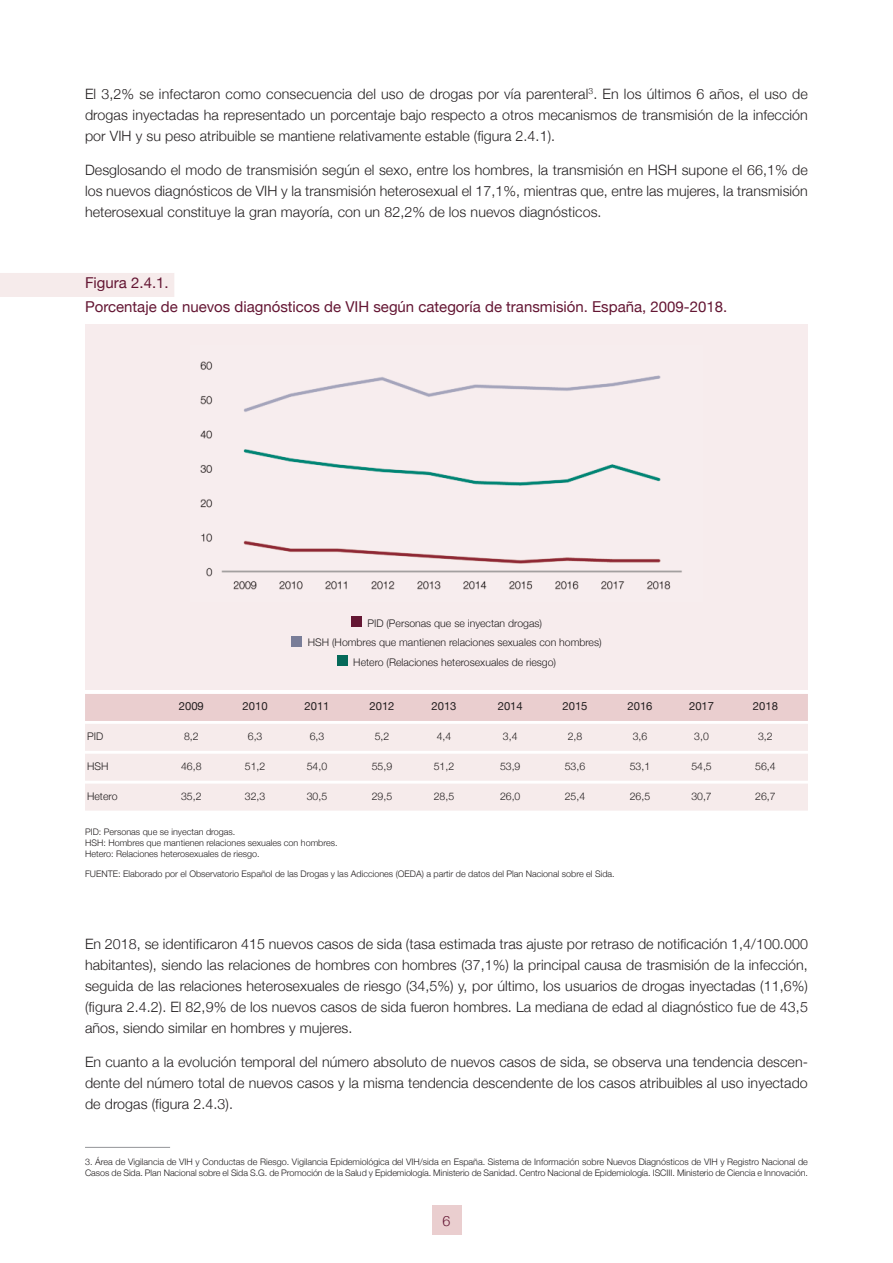
<style>
.page{position:relative;width:893px;height:1263px;background:#fff}
.page>*{position:absolute;margin:0;border:0;box-sizing:border-box;transform-origin:0 0}
.t1{font:15px/23.7px "Helvetica Neue";color:#641633}
.t2{font:300 14.25px/21px "Helvetica Neue";letter-spacing:.005em;color:#231f20;text-align:justify}
.t3{font:300 14.25px "Helvetica Neue";color:#641633}
.t4{font:11.25px "Helvetica Neue";color:#231f20}
.t5{font:300 10.5px/19.6px "Helvetica Neue";color:#231f20;text-align:center}
.t6{font:300 9px/11.2px "Helvetica Neue";color:#231f20}
</style>
<div class="page">
<div style="left:85px;top:324px;width:723px;height:366px;background:#f7eced"></div>
<hr style="left:85px;top:1147px;width:85px;height:1px;background:#939598">
<div style="left:85px;top:784px;width:723px;height:27px;background:#f6ebeb"></div>
<div style="left:85px;top:754px;width:723px;height:27px;background:#f6ebeb"></div>
<div style="left:85px;top:724px;width:723px;height:27px;background:#f6ebeb"></div>
<div style="left:85px;top:694px;width:723px;height:27px;background:#eacecf"></div>
<div style="left:337px;top:655px;width:10px;height:11px;background:#056959"></div>
<div style="left:291px;top:636px;width:11px;height:10px;background:#797d98"></div>
<div style="left:351px;top:616px;width:11px;height:11px;background:#641633"></div>
<div style="left:0;top:273px;width:174px;height:24px;background:#f6ebeb"></div>
<div style="left:432px;top:1205px;width:29px;height:30px;background:#eacecf"></div>
<img style="left:200px;top:361px;width:482px;height:229px">
<p class="t2" style="left:85px;top:83px;width:724px">El 3,2% se infectaron como consecuencia del uso de drogas por vía parenteral<sup>3</sup>. En los últimos 6 años, el uso de drogas inyectadas ha representado un porcentaje bajo respecto a otros mecanismos de transmisión de la infección por VIH y su peso atribuible se mantiene relativamente estable (figura 2.4.1).</p>
<p class="t2" style="left:85px;top:159px;width:724px">Desglosando el modo de transmisión según el sexo, entre los hombres, la transmisión en HSH supone el 66,1% de los nuevos diagnósticos de VIH y la transmisión heterosexual el 17,1%, mientras que, entre las mujeres, la transmisión heterosexual constituye la gran mayoría, con un 82,2% de los nuevos diagnósticos.</p>
<p class="t1" style="left:85px;top:271px;width:644px">Figura 2.4.1.<br>Porcentaje de nuevos diagnósticos de VIH según categoría de transmisión. España, 2009-2018.</p>
<p class="t5" style="left:308px;top:613px;width:295px">PID (Personas que se inyectan drogas)<br>HSH (Hombres que mantienen relaciones sexuales con hombres)<br>Hetero (Relaciones heterosexuales de riesgo)</p>
<p class="t4" style="left:179px;top:700px;width:27px">2009</p>
<p class="t4" style="left:243px;top:700px;width:27px">2010</p>
<p class="t4" style="left:304px;top:700px;width:27px">2011</p>
<p class="t4" style="left:369px;top:700px;width:27px">2012</p>
<p class="t4" style="left:431px;top:700px;width:27px">2013</p>
<p class="t4" style="left:498px;top:700px;width:27px">2014</p>
<p class="t4" style="left:562px;top:700px;width:27px">2015</p>
<p class="t4" style="left:627px;top:700px;width:27px">2016</p>
<p class="t4" style="left:689px;top:700px;width:27px">2017</p>
<p class="t4" style="left:753px;top:700px;width:27px">2018</p>
<p class="t5" style="left:87px;top:726px;width:18px">PID</p>
<p class="t5" style="left:184px;top:726px;width:16px">8,2</p>
<p class="t5" style="left:248px;top:726px;width:16px">6,3</p>
<p class="t5" style="left:310px;top:726px;width:16px">6,3</p>
<p class="t5" style="left:375px;top:726px;width:16px">5,2</p>
<p class="t5" style="left:437px;top:726px;width:16px">4,4</p>
<p class="t5" style="left:503px;top:726px;width:16px">3,4</p>
<p class="t5" style="left:568px;top:726px;width:16px">2,8</p>
<p class="t5" style="left:633px;top:726px;width:16px">3,6</p>
<p class="t5" style="left:694px;top:726px;width:16px">3,0</p>
<p class="t5" style="left:758px;top:726px;width:16px">3,2</p>
<p class="t5" style="left:87px;top:756px;width:23px">HSH</p>
<p class="t5" style="left:181px;top:756px;width:22px">46,8</p>
<p class="t5" style="left:245px;top:756px;width:22px">51,2</p>
<p class="t5" style="left:307px;top:756px;width:22px">54,0</p>
<p class="t5" style="left:372px;top:756px;width:22px">55,9</p>
<p class="t5" style="left:434px;top:756px;width:22px">51,2</p>
<p class="t5" style="left:500px;top:756px;width:22px">53,9</p>
<p class="t5" style="left:565px;top:756px;width:22px">53,6</p>
<p class="t5" style="left:630px;top:756px;width:22px">53,1</p>
<p class="t5" style="left:691px;top:756px;width:22px">54,5</p>
<p class="t5" style="left:755px;top:756px;width:22px">56,4</p>
<p class="t5" style="left:87px;top:786px;width:32px">Hetero</p>
<p class="t5" style="left:181px;top:786px;width:22px">35,2</p>
<p class="t5" style="left:245px;top:786px;width:22px">32,3</p>
<p class="t5" style="left:307px;top:786px;width:22px">30,5</p>
<p class="t5" style="left:372px;top:786px;width:22px">29,5</p>
<p class="t5" style="left:434px;top:786px;width:22px">28,5</p>
<p class="t5" style="left:500px;top:786px;width:22px">26,0</p>
<p class="t5" style="left:565px;top:786px;width:22px">25,4</p>
<p class="t5" style="left:630px;top:786px;width:22px">26,5</p>
<p class="t5" style="left:691px;top:786px;width:22px">30,7</p>
<p class="t5" style="left:755px;top:786px;width:22px">26,7</p>
<p class="t6" style="left:85px;top:825px;width:254px">PID: Personas que se inyectan drogas.<br>HSH: Hombres que mantienen relaciones sexuales con hombres.<br>Hetero: Relaciones heterosexuales de riesgo.</p>
<p class="t6" style="left:85px;top:868px;width:531px">FUENTE: Elaborado por el Observatorio Español de las Drogas y las Adicciones (OEDA) a partir de datos del Plan Nacional sobre el Sida.</p>
<p class="t2" style="left:85px;top:933px;width:724px">En 2018, se identificaron 415 nuevos casos de sida (tasa estimada tras ajuste por retraso de notificación 1,4/100.000 habitantes), siendo las relaciones de hombres con hombres (37,1%) la principal causa de trasmisión de la infección, seguida de las relaciones heterosexuales de riesgo (34,5%) y, por último, los usuarios de drogas inyectadas (11,6%) (figura 2.4.2). El 82,9% de los nuevos casos de sida fueron hombres. La mediana de edad al diagnóstico fue de 43,5 años, siendo similar en hombres y mujeres.</p>
<p class="t2" style="left:85px;top:1051px;width:724px">En cuanto a la evolución temporal del número absoluto de nuevos casos de sida, se observa una tendencia descen&shy;dente del número total de nuevos casos y la misma tendencia descendente de los casos atribuibles al uso inyectado de drogas (figura 2.4.3).</p>
<p class="t6" style="left:85px;top:1156px;width:724px">3. Área de Vigilancia de VIH y Conductas de Riesgo. Vigilancia Epidemiológica del VIH/sida en España. Sistema de Información sobre Nuevos Diagnósticos de VIH y Registro Nacional de<br>Casos de Sida. Plan Nacional sobre el Sida S.G. de Promoción de la Salud y Epidemiología. Ministerio de Sanidad. Centro Nacional de Epidemiología. ISCIII. Ministerio de Ciencia e Innovación.</p>
<p class="t3" style="left:442px;top:1212px;width:9px">6</p>
</div>
